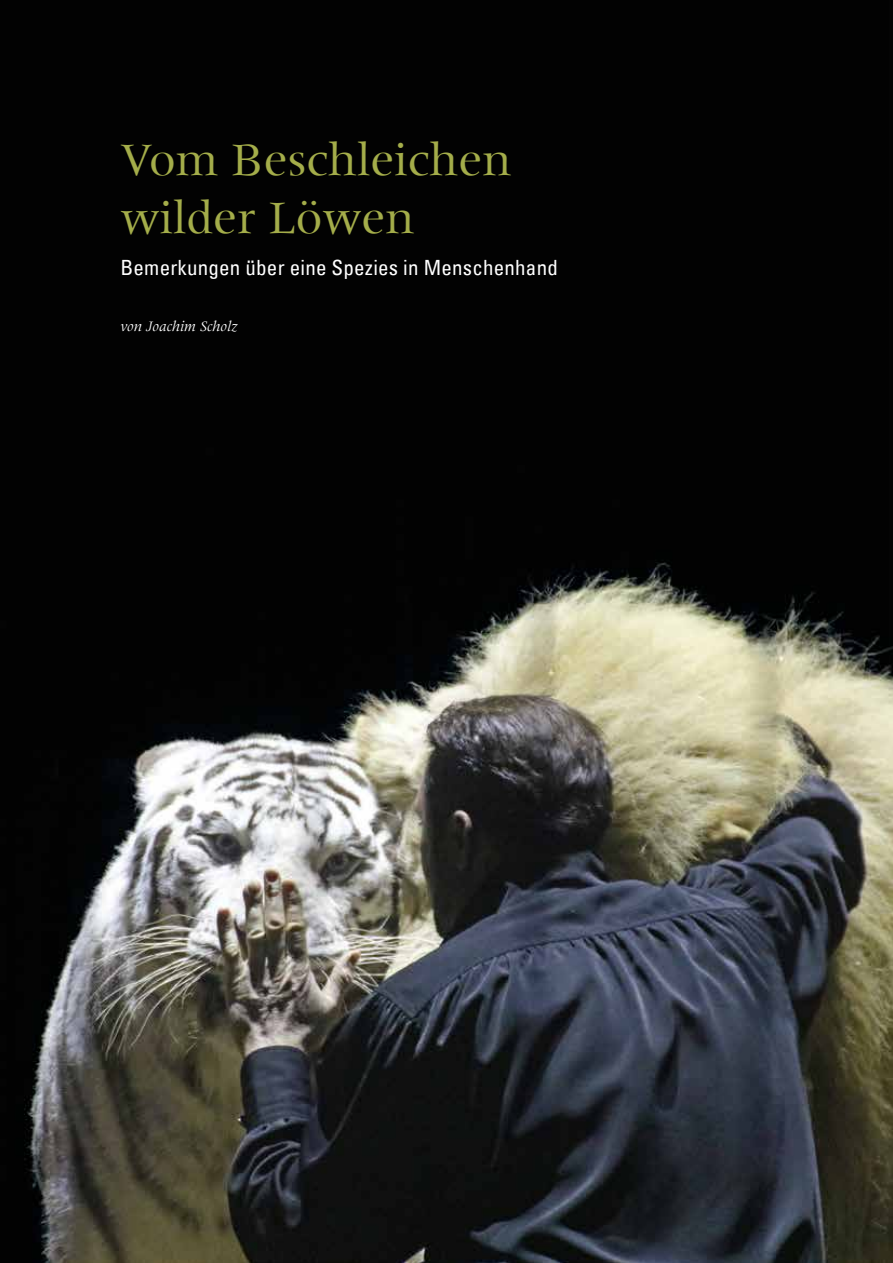
<style>
.page{position:relative;width:893px;height:1263px;background:#fff}
.page>*{position:absolute;margin:0;border:0;box-sizing:border-box;transform-origin:0 0}
.t1{font:48px/57.6px "Meridien";color:#a4ad4a}
.t2{font:condensed 21px "Univers Com 57";letter-spacing:.01em;color:#fff}
.t3{font:italic 15px "Meridien Com";color:#fff}
</style>
<div class="page">
<img style="left:0;top:0;width:893px;height:1263px">
<h1 class="t1" style="left:121px;top:131px;width:393px">Vom Beschleichen wilder Löwen</h1>
<p class="t2" style="left:121px;top:254px;width:439px">Bemerkungen über eine Spezies in Menschenhand</p>
<p class="t3" style="left:121px;top:317px;width:118px">von Joachim Scholz</p>
</div>
